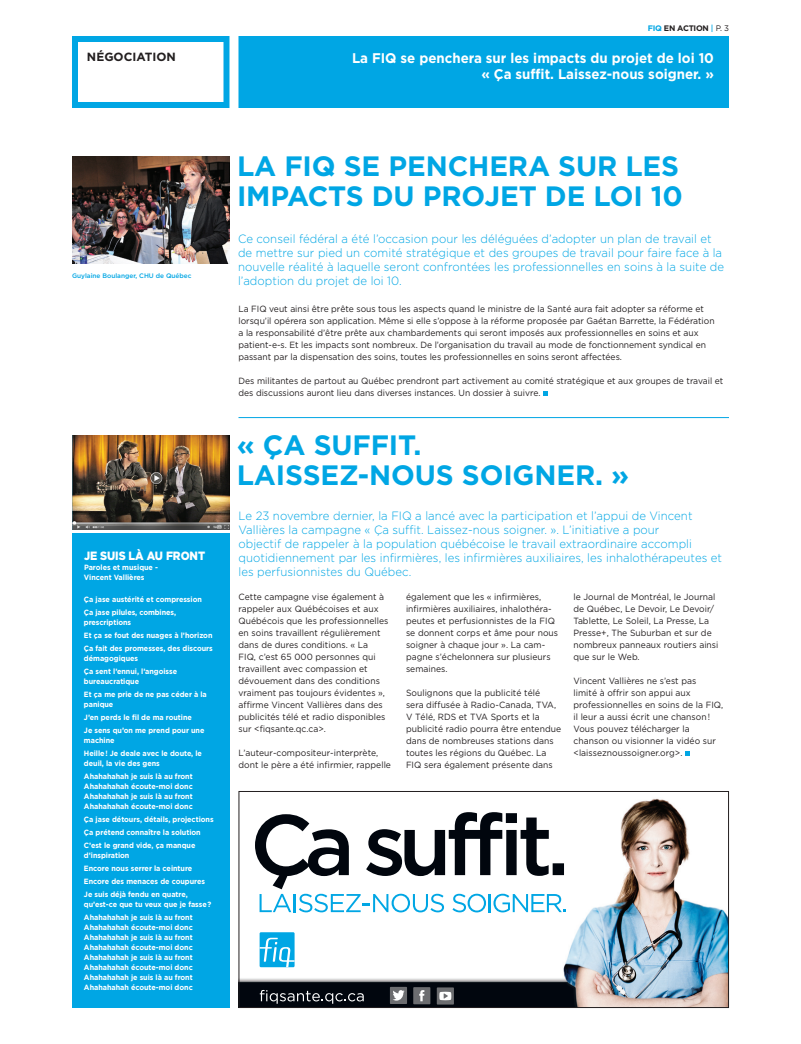
<style>
.page{position:relative;width:801px;height:1044px;background:#fff}
.page>*{position:absolute;margin:0;border:0;box-sizing:border-box;transform-origin:0 0}
.t1{font:700 28px/30px "Gotham";letter-spacing:-.005em;color:#00a6e4}
.t2{font:700 14px/16px "Gotham";color:#fff;text-align:right;scale:.95 1}
.t3{font:300 12px/14px "Gotham";letter-spacing:.005em;color:#00a6e4;scale:.95 1}
.t4{font:900 12px "Gotham";letter-spacing:-.005em;color:#fff;scale:.9 1}
.t5{font:700 11.9px "Gotham";color:#231f20}
.t6{font:9px/12px "Gotham";letter-spacing:.005em;color:#231f20;scale:.95 1}
.t7{font:700 8px "Gotham";color:#231f20}
.t8{font:700 7.6px/13px "Gotham";letter-spacing:-.005em;color:#fff;scale:.95 1}
.t9{font:500 6.5px "Gotham";color:#00a6e4}
.s1{color:#00a6e4}
.s2{font-weight:500;color:#00a6e4}
.s3{font-weight:400}
</style>
<div class="page">
<div style="left:72px;top:36px;width:158px;height:72px;border:6px solid #00a6e4"></div>
<div style="left:241px;top:39px;width:485px;height:66px;background:#00a6e4"></div>
<div style="left:238px;top:36px;width:491px;height:72px;border:6px solid #00a6e4"></div>
<svg style="left:543px;top:392px;width:5px;height:4px"></svg>
<img style="left:238px;top:798px;width:489px;height:210px">
<div style="left:239px;top:791px;width:490px;height:217px;border:1px solid #231f20"></div>
<div style="left:260px;top:932px;width:35px;height:35px;background:#00a6e4"></div>
<svg style="left:260px;top:938px;width:35px;height:29px"></svg>
<svg style="left:255px;top:812px;width:311px;height:100px"></svg>
<svg style="left:260px;top:990px;width:104px;height:14px"></svg>
<div style="left:390px;top:987px;width:17px;height:17px;background:#6c6d70"></div>
<svg style="left:393px;top:990px;width:12px;height:11px"></svg>
<div style="left:413px;top:987px;width:17px;height:17px;background:#6c6d70"></div>
<svg style="left:419px;top:990px;width:5px;height:11px"></svg>
<div style="left:437px;top:987px;width:17px;height:18px;background:#6c6d70"></div>
<svg style="left:439px;top:992px;width:12px;height:8px"></svg>
<svg style="left:685px;top:752px;width:5px;height:4px"></svg>
<hr style="left:238px;top:417px;width:491px;height:1px;background:#00a6e4">
<div style="left:72px;top:533px;width:158px;height:475px;background:#00a6e4"></div>
<img style="left:72px;top:435px;width:157px;height:95px">
<img style="left:72px;top:156px;width:158px;height:108px">
<p class="t7" style="left:648px;top:23px;width:83px"><span class="s1">FIQ</span> en action <span class="s2">|</span> <span class="s3">p. 3</span></p>
<h3 class="t5" style="left:87px;top:50px;width:90px">N égociation</h3>
<h2 class="t2" style="left:352px;top:49px;width:383px">La FIQ se penchera sur les impacts du projet de loi 10 « Ça suffit. Laissez-nous soigner. »</h2>
<p class="t9" style="left:72px;top:272px;width:121px">Guylaine Boulanger, CHU de Québec</p>
<h3 class="t4" style="left:84px;top:549px;width:136px">JE SUIS LÀ AU FRONT</h3>
<p class="t8" style="left:84px;top:562px;width:79px;line-height:10px">Paroles et musique -<br>Vincent Vallières</p>
<p class="t8" style="left:84px;top:592px;width:126px">Ça jase austérité et compression<br>Ça jase pilules, combines,</p>
<p class="t8" style="left:84px;top:615px;width:137px">prescriptions<br>Et ça se fout des nuages à l’horizon<br>Ça fait des promesses, des discours</p>
<p class="t8" style="left:84px;top:651px;width:100px">démagogiques<br>Ça sent l’ennui, l’angoisse</p>
<p class="t8" style="left:84px;top:674px;width:131px">bureaucratique<br>Et ça me prie de ne pas céder à la</p>
<p class="t8" style="left:84px;top:697px;width:128px">panique<br>J’en perds le fil de ma routine<br>Je sens qu’on me prend pour une</p>
<p class="t8" style="left:84px;top:733px;width:126px">machine<br>Heille! Je deale avec le doute, le</p>
<p class="t8" style="left:84px;top:756px;width:116px">deuil, la vie des gens<br>Ahahahahah je suis là au front</p>
<p class="t8" style="left:84px;top:781px;width:116px;line-height:10px;text-align:justify">Ahahahahah écoute-moi donc Ahahahahah je suis là au front Ahahahahah écoute-moi donc</p>
<p class="t8" style="left:84px;top:812px;width:138px">Ça jase détours, détails, projections<br>Ça prétend connaître la solution<br>C’est le grand vide, ça manque</p>
<p class="t8" style="left:84px;top:848px;width:129px">d’inspiration<br>Encore nous serrer la ceinture<br>Encore des menaces de coupures<br>Je suis déjà fendu en quatre,</p>
<p class="t8" style="left:84px;top:897px;width:136px">qu’est-ce que tu veux que je fasse?<br>Ahahahahah je suis là au front</p>
<p class="t8" style="left:84px;top:922px;width:116px;line-height:10px;text-align:justify">Ahahahahah écoute-moi donc Ahahahahah je suis là au front Ahahahahah écoute-moi donc Ahahahahah je suis là au front Ahahahahah écoute-moi donc Ahahahahah je suis là au front Ahahahahah écoute-moi donc</p>
<h1 class="t1" style="left:237px;top:151px;width:447px">La FIQ se penchera sur les im pacts du projet de loi 10</h1>
<p class="t3" style="left:238px;top:232px;width:513px">Ce conseil fédéral a été l’occasion pour les déléguées d’adopter un plan de travail et de mettre sur pied un comité stratégique et des groupes de travail pour faire face à la nouvelle réalité à laquelle seront confrontées les professionnelles en soins à la suite de l’adoption du projet de loi 10.</p>
<p class="t6" style="left:238px;top:303px;width:503px">La FIQ veut ainsi être prête sous tous les aspects quand le ministre de la Santé aura fait adopter sa réforme et lorsqu’il opérera son application. Même si elle s’oppose à la réforme proposée par Gaétan Barrette, la Fédération a la responsabilité d’être prête aux chambardements qui seront imposés aux professionnelles en soins et aux patient‑e-s. Et les impacts sont nombreux. De l’organisation du travail au mode de fonctionnement syndical en passant par la dispensation des soins, toutes les professionnelles en soins seront affectées.</p>
<p class="t6" style="left:238px;top:375px;width:512px">Des militantes de partout au Québec prendront part activement au comité stratégique et aux groupes de travail et des discussions auront lieu dans diverses instances. Un dossier à suivre.</p>
<h1 class="t1" style="left:237px;top:430px;width:186px">« Ça suffit.<br>Laiss</h1>
<h1 class="t1" style="left:320px;top:460px;width:310px">ez-nous soigner. »</h1>
<p class="t3" style="left:239px;top:509px;width:511px">Le 23 novembre dernier, la FIQ a lancé avec la participation et l’appui de Vincent Vallières la campagne « Ça suffit. Laissez-nous soigner. ». L’initiative a pour<br>objectif de rappeler à la population québécoise le travail extraordinaire accompli quotidiennement par les infirmières, les infirmières auxiliaires, les inhalothérapeutes et les perfusionnistes du Québec.</p>
<p class="t6" style="left:238px;top:591px;width:159px">Cette campagne vise également à rappeler aux Québécoises et aux<br>Québécois que les professionnelles en soins travaillent régulièrement dans de dures conditions. « La<br>FIQ, c’est 65 000 personnes qui travaillent avec compassion et dévouement dans des conditions vraiment pas toujours évidentes », affirme Vincent Vallières dans des publicités télé et radio disponibles sur &lt;fiqsante.qc.ca&gt;.</p>
<p class="t6" style="left:238px;top:747px;width:162px">L’auteur-compositeur-interprète, dont le père a été infirmier, rappelle</p>
<p class="t6" style="left:406px;top:591px;width:162px">également que les « infirmières, infirmières auxiliaires, inhalothéra&shy;peutes et perfusionnistes de la FIQ se donnent corps et âme pour nous soigner à chaque jour ». La cam&shy;pagne s’échelonnera sur plusieurs semaines.</p>
<p class="t6" style="left:406px;top:687px;width:165px">Soulignons que la publicité télé<br>sera diffusée à Radio-Canada, TVA, V Télé, RDS et TVA Sports et la publicité radio pourra être entendue dans de nombreuses stations dans toutes les régions du Québec. La FIQ sera également présente dans</p>
<p class="t6" style="left:574px;top:591px;width:154px">le Journal de Montréal, le Journal de Québec, Le Devoir, Le Devoir/<br>Tablette, Le Soleil, La Presse, La<br>Presse+, The Suburban et sur de nombreux panneaux routiers ainsi que sur le Web.</p>
<p class="t6" style="left:574px;top:675px;width:159px">Vincent Vallières ne s’est pas<br>limité à offrir son appui aux professionnelles en soins de la FIQ, il leur a aussi écrit une chanson!<br>Vous pouvez télécharger la chanson ou visionner la vidéo sur &lt;laisseznoussoigner.org&gt;.</p>
</div>
